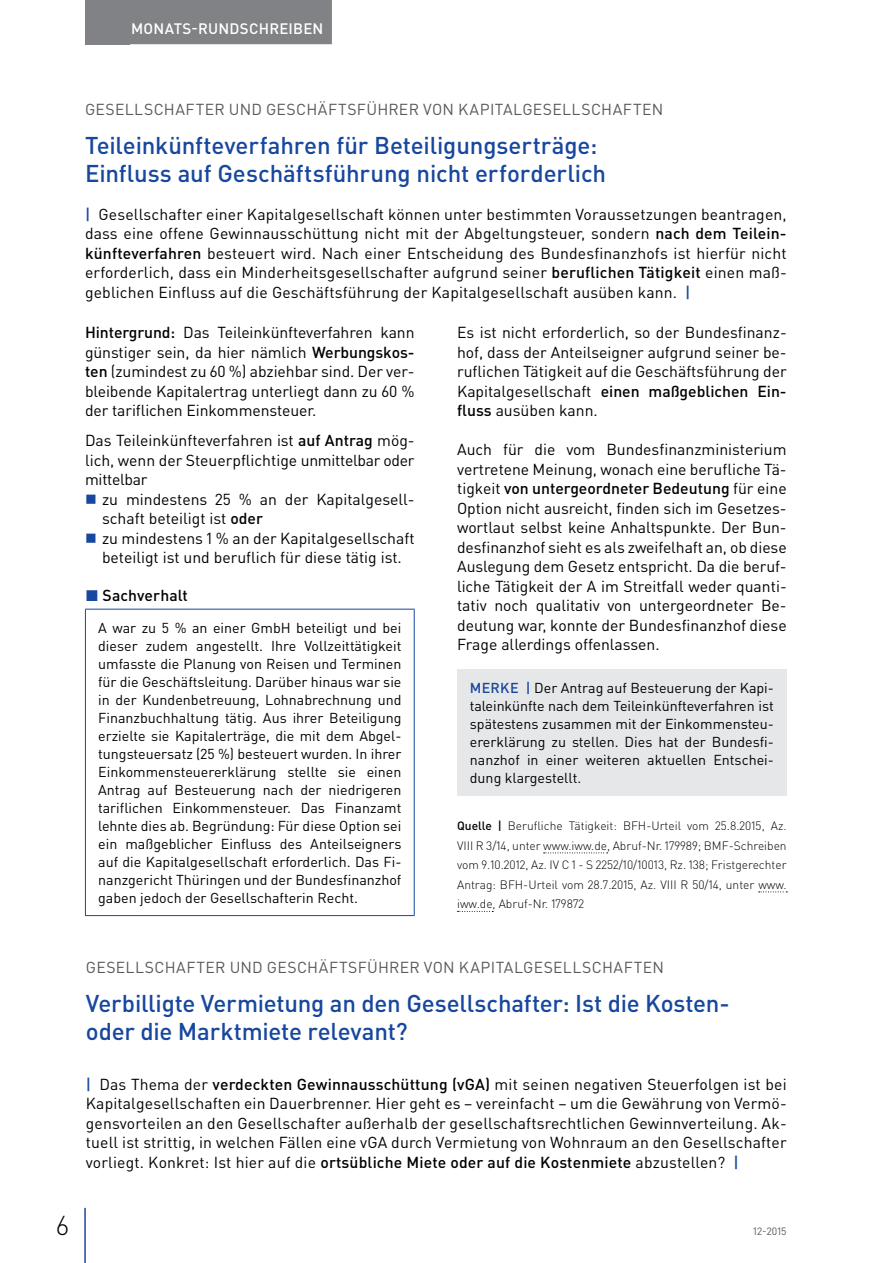
<style>
.page{position:relative;width:893px;height:1263px;background:#fff}
.page>*{position:absolute;margin:0;border:0;box-sizing:border-box;transform-origin:0 0}
.t1{font:300 27px "DIN Pro";color:#000}
.t2{font:500 24px/28.5px "DIN Pro";letter-spacing:-.005em;color:#17479e}
.t3{font:15.75px/19.5px "DIN Pro";color:#000;text-align:justify}
.t4{font:15.75px "DIN Pro";letter-spacing:.025em;color:#58595b}
.t5{font:500 15.75px "DIN Pro";letter-spacing:.005em;color:#000}
.t6{font:500 15px "DIN Pro";letter-spacing:.015em;color:#fff}
.t7{font:14.25px/18px "DIN Pro";color:#000;text-align:justify}
.t8{font:300 12px/19.5px "DIN Pro";color:#000;text-align:justify}
.t9{font:10.5px "DIN Pro";color:#58595b}
.s1{font-weight:500;color:#17479e}
.s2{font-weight:500}
.s3{color:#17479e}
</style>
<div class="page">
<div style="left:85px;top:0;width:45px;height:44px;background:#808285"></div>
<hr style="left:84px;top:1208px;width:2px;height:55px;background:#17479e">
<div style="left:122px;top:0;width:210px;height:44px;background:#808285"></div>
<hr style="left:85px;top:609px;width:330px;height:1px;background:#17479e">
<hr style="left:85px;top:609px;width:1px;height:306px;background:#17479e">
<hr style="left:414px;top:609px;width:1px;height:306px;background:#17479e">
<hr style="left:85px;top:915px;width:330px;height:1px;background:#17479e">
<svg style="left:544px;top:852px;width:64px;height:1px"></svg>
<svg style="left:759px;top:891px;width:28px;height:1px"></svg>
<svg style="left:457px;top:911px;width:36px;height:1px"></svg>
<div style="left:457px;top:669px;width:330px;height:127px;background:#e6e7e8"></div>
<p class="t6" style="left:131px;top:18px;width:194px">MONATS-RUNDSCHREIBEN</p>
<p class="t4" style="left:85px;top:98px;width:580px">GESELLSCHAFTER UND GESCHÄFTSFÜHRER VON KAPITALGESELLSCHAFTEN</p>
<h2 class="t2" style="left:85px;top:130px;width:523px">Teileinkünfteverfahren für Beteiligungserträge:<br>Einfluss auf Geschäftsführung nicht erforderlich</h2>
<p class="t3" style="left:85px;top:204px;width:703px"><span class="s1">|</span> Gesellschafter einer Kapitalgesellschaft können unter bestimmten Voraussetzungen beantragen, dass eine offene Gewinnausschüttung nicht mit der Abgeltungsteuer, sondern <span class="s2">nach dem Teilein&shy;künfteverfahren</span> besteuert wird. Nach einer Entscheidung des Bundesfinanzhofs ist hierfür nicht erforderlich, dass ein Minderheitsgesellschafter aufgrund seiner <span class="s2">beruflichen Tätigkeit</span> einen maß&shy;geblichen Einfluss auf die Geschäftsführung der Kapitalgesellschaft ausüben kann. <span class="s1">|</span></p>
<p class="t3" style="left:85px;top:322px;width:331px"><span class="s2">Hintergrund:</span> Das Teileinkünfteverfahren kann günstiger sein, da hier nämlich <span class="s2">Werbungskos&shy;ten</span> (zumindest zu 60 %) abziehbar sind. Der ver&shy;bleibende Kapitalertrag unterliegt dann zu 60 % der tariflichen Einkommensteuer.</p>
<p class="t3" style="left:85px;top:430px;width:331px">Das Teileinkünfteverfahren ist <span class="s2">auf Antrag</span> mög&shy;lich, wenn der Steuerpflichtige unmittelbar oder mittelbar</p>
<p class="t3" style="left:102px;top:489px;width:314px;text-align:left">zu mindestens 25 % an der Kapitalgesell&shy;schaft beteiligt ist <span class="s2">oder<br></span>zu mindestens 1 % an der Kapitalgesellschaft beteiligt ist und beruflich für diese tätig ist.</p>
<p class="t5" style="left:85px;top:584px;width:104px"><span class="s3">◼</span> Sachverhalt</p>
<p class="t7" style="left:98px;top:618px;width:305px">A war zu 5 % an einer GmbH beteiligt und bei dieser zudem angestellt. Ihre Vollzeittätigkeit umfasste die Planung von Reisen und Terminen für die Geschäftsleitung. Darüber hinaus war sie in der Kundenbetreuung, Lohnabrechnung und Finanzbuchhaltung tätig. Aus ihrer Beteiligung erzielte sie Kapitalerträge, die mit dem Abgel&shy;tungsteuersatz (25 %) besteuert wurden. In ihrer Einkommensteuererklärung stellte sie einen Antrag auf Besteuerung nach der niedrigeren tariflichen Einkommensteuer. Das Finanzamt lehnte dies ab. Begründung: Für diese Option sei ein maßgeblicher Einfluss des Anteilseigners auf die Kapitalgesellschaft erforderlich. Das Fi&shy;nanzgericht Thüringen und der Bundesfinanzhof gaben jedoch der Gesellschafterin Recht.</p>
<p class="t3" style="left:457px;top:322px;width:331px">Es ist nicht erforderlich, so der Bundesfinanz&shy;hof, dass der Anteilseigner aufgrund seiner be&shy;ruflichen Tätigkeit auf die Geschäftsführung der Kapitalgesellschaft <span class="s2">einen maßgeblichen Ein&shy;fluss</span> ausüben kann.</p>
<p class="t3" style="left:457px;top:439px;width:331px">Auch für die vom Bundesfinanzministerium vertretene Meinung, wonach eine berufliche Tä&shy;tigkeit <span class="s2">von untergeordneter Bedeutung</span> für eine Option nicht ausreicht, finden sich im Gesetzes&shy;wortlaut selbst keine Anhaltspunkte. Der Bun&shy;desfinanzhof sieht es als zweifelhaft an, ob diese Auslegung dem Gesetz entspricht. Da die beruf&shy;liche Tätigkeit der A im Streitfall weder quanti&shy;tativ noch qualitativ von untergeordneter Be&shy;deutung war, konnte der Bundesfinanzhof diese Frage allerdings offenlassen.</p>
<p class="t7" style="left:470px;top:678px;width:306px"><span class="s1">MERKE |</span> Der Antrag auf Besteuerung der Kapi&shy;taleinkünfte nach dem Teileinkünfteverfahren ist spätestens zusammen mit der Einkommensteu&shy;ererklärung zu stellen. Dies hat der Bundesfi&shy;nanzhof in einer weiteren aktuellen Entschei&shy;dung klargestellt.</p>
<p class="t8" style="left:457px;top:816px;width:331px"><span class="s2">Quelle |</span> Berufliche Tätigkeit: BFH-Urteil vom 25.8.2015, Az.<br>VIII R 3/14, unter www.iww.de, Abruf-Nr. 179989; BMF-Schreiben vom 9.10.2012, Az. IV C 1 - S 2252/10/10013, Rz. 138; Fristgerechter Antrag: BFH-Urteil vom 28.7.2015, Az. VIII R 50/14, unter www. iww.de, Abruf-Nr. 179872</p>
<p class="t4" style="left:86px;top:956px;width:580px">GESELLSCHAFTER UND GESCHÄFTSFÜHRER VON KAPITALGESELLSCHAFTEN</p>
<h2 class="t2" style="left:86px;top:988px;width:645px">Verbilligte Vermietung an den Gesellschafter: Ist die Kosten&shy;oder die Marktmiete relevant?</h2>
<p class="t3" style="left:86px;top:1074px;width:702px"><span class="s1">|</span> Das Thema der <span class="s2">verdeckten Gewinnausschüttung (vGA)</span> mit seinen negativen Steuerfolgen ist bei Kapitalgesellschaften ein Dauerbrenner. Hier geht es – vereinfacht – um die Gewährung von Vermö&shy;gensvorteilen an den Gesellschafter außerhalb der gesellschaftsrechtlichen Gewinnverteilung. Ak&shy;tuell ist strittig, in welchen Fällen eine vGA durch Vermietung von Wohnraum an den Gesellschafter vorliegt. Konkret: Ist hier auf die <span class="s2">ortsübliche Miete oder auf die Kostenmiete</span> abzustellen? <span class="s1">|</span></p>
<h1 class="t1" style="left:56px;top:1207px;width:14px">6</h1>
<p class="t9" style="left:753px;top:1224px;width:35px">12-2015</p>
</div>
